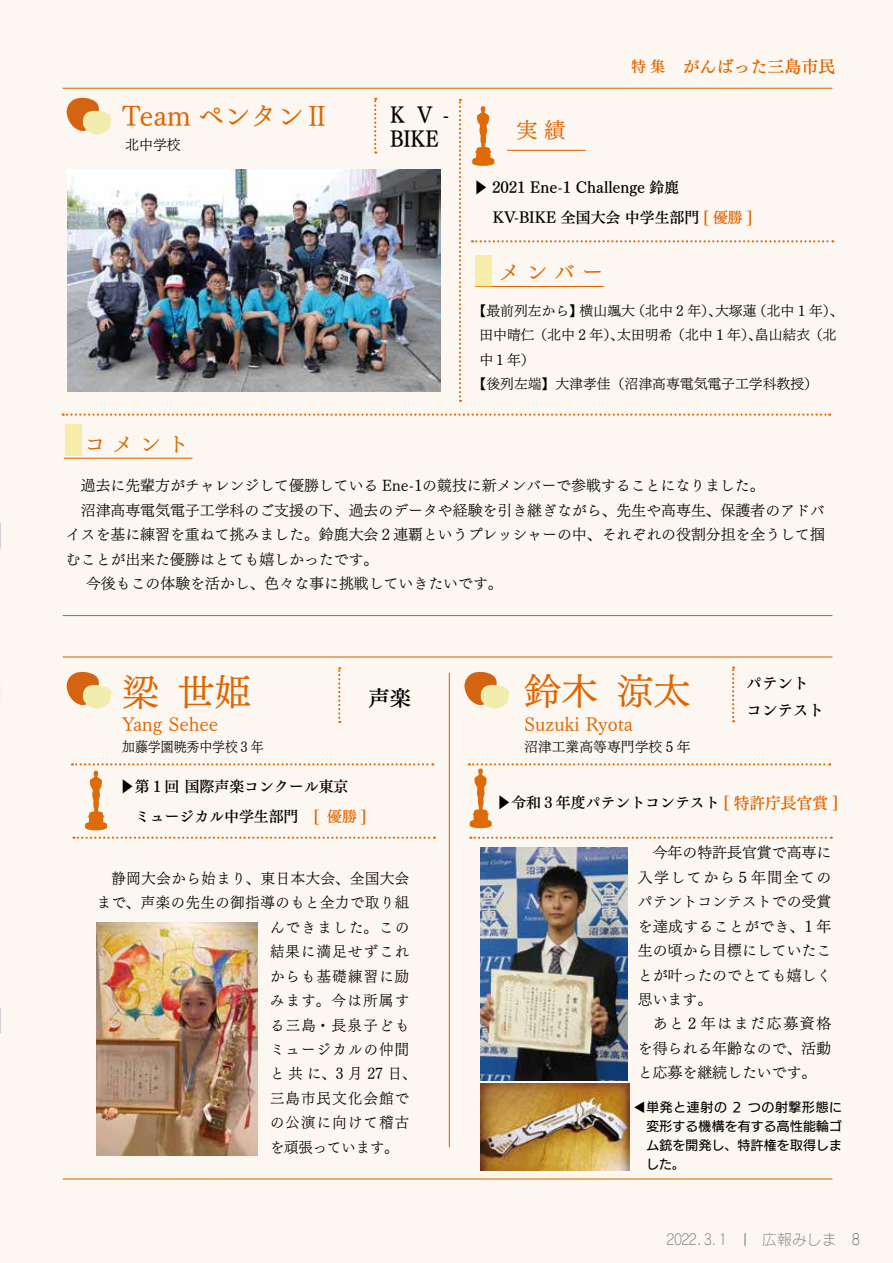
<style>
.page{position:relative;width:893px;height:1263px;background:#fdf7f2}
.page>*{position:absolute;margin:0;border:0;box-sizing:border-box;transform-origin:0 0}
.t1{font:36.9px "UD Mincho Pro M";color:#de6500}
.t2{font:26.55px "UD Mincho Pro M";color:#de6500}
.t3{font:21.3px "UD Mincho Pro M";color:#de6500}
.t4{font:21.3px/24.5px "UD Mincho Pr 6 DB";color:#000;scale:.92 1}
.t5{font:21.3px "UD Mincho Pr 6 DB";color:#000}
.t6{font:18px "UD Mincho Pro L";color:#de6500}
.t7{font:16.95px "UD Mincho Pro DB";color:#de6500}
.t8{font:15.9px/26.4px "UD Mincho Pr 6 DB";color:#000}
.t9{font:14.85px/24.5px "UD Mincho Pro L";color:#000;text-align:justify}
.t10{font:14.85px/29.7px "UD Mincho Pro DB";color:#000}
.t11{font:14.85px "UD Mincho Pro L";letter-spacing:.095em;color:#000;scale:.96 1}
.t12{font:14.85px "UD Mincho Pro L";letter-spacing:.105em;color:#000;scale:.96 1}
.t13{font:14.85px "UD Mincho Pro L";letter-spacing:.045em;color:#000;scale:.96 1}
.t14{font:14.85px "UD Mincho Pro L";letter-spacing:.05em;color:#000;scale:.96 1}
.t15{font:14.85px "Rodin Cattleya Pro L";color:#727171}
.t16{font:14.85px "UD Mincho Pro L";letter-spacing:.315em;color:#000;scale:.96 1}
.t17{font:14.85px "UD Mincho Pro L";color:#000;scale:.96 1}
.t18{font:13.8px "UD Mincho Pro L";color:#000}
.t19{font:13.8px "UD Mincho Pro L";color:#000;scale:.93 1}
.t20{font:12.75px/19.2px "UD Kakugo Large Pro M";letter-spacing:.025em;color:#000;text-align:justify}
.s1{font-size:14.85px}
.s2{font-family:"UD Mincho Pro L"}
.s3{color:#de6500}
.s4{font-family:"UD Mincho Pr 6 DB";font-size:15.75px;color:#de6500}
.s5{color:#595757}
</style>
<div class="page">
<hr style="left:449px;top:673px;width:1px;height:474px;background:#de6500">
<hr style="left:63px;top:656px;width:769px;height:1px;background:#de6500">
<hr style="left:63px;top:1178px;width:769px;height:1px;background:#de6500">
<svg style="left:732px;top:666px;width:2px;height:56px"></svg>
<svg style="left:459px;top:99px;width:2px;height:303px"></svg>
<hr style="left:63px;top:88px;width:769px;height:1px;background:#de6500">
<hr style="left:63px;top:615px;width:769px;height:1px;background:#de6500">
<svg style="left:472px;top:240px;width:361px;height:2px"></svg>
<hr style="left:507px;top:150px;width:79px;height:1px;background:#de6500">
<svg style="left:374px;top:98px;width:2px;height:55px"></svg>
<svg style="left:63px;top:414px;width:767px;height:2px"></svg>
<svg style="left:85px;top:771px;width:22px;height:59px"></svg>
<svg style="left:338px;top:667px;width:2px;height:56px"></svg>
<img style="left:67px;top:169px;width:373px;height:222px">
<svg style="left:472px;top:106px;width:22px;height:60px"></svg>
<img style="left:97px;top:923px;width:160px;height:232px">
<img style="left:480px;top:847px;width:147px;height:233px">
<img style="left:480px;top:1083px;width:149px;height:87px">
<svg style="left:67px;top:97px;width:45px;height:38px"></svg>
<svg style="left:67px;top:671px;width:45px;height:38px"></svg>
<svg style="left:464px;top:671px;width:46px;height:38px"></svg>
<hr style="left:64px;top:458px;width:128px;height:1px;background:#de6500">
<div style="left:65px;top:424px;width:17px;height:32px;background:#f7eca8"></div>
<hr style="left:475px;top:286px;width:128px;height:1px;background:#de6500">
<div style="left:475px;top:255px;width:17px;height:31px;background:#f7eca8"></div>
<svg style="left:470px;top:837px;width:362px;height:2px"></svg>
<svg style="left:74px;top:837px;width:361px;height:2px"></svg>
<svg style="left:469px;top:763px;width:361px;height:65px"></svg>
<svg style="left:72px;top:763px;width:361px;height:2px"></svg>
<svg style="left:745px;top:1233px;width:1px;height:13px"></svg>
<h2 class="t2" style="left:122px;top:95px;width:210px">Team ペンタンⅡ</h2>
<p class="t18" style="left:125px;top:134px;width:57px">北中学校</p>
<h3 class="t3" style="left:85px;top:427px;width:106px">コ メ ン ト</h3>
<h3 class="t4" style="left:390px;top:102px;width:66px">KV-<br>BIKE</h3>
<h3 class="t3" style="left:516px;top:114px;width:50px">実 績</h3>
<p class="t7" style="left:631px;top:53px;width:206px"><span class="s1">特 集</span>　がんばった三島市民</p>
<p class="t10" style="left:478px;top:172px;width:276px;text-indent:-4px"><span class="s2">▶</span> 2021 Ene-1 Challenge 鈴鹿　KV-BIKE 全国大会 中学生部門 <span class="s3">[ 優勝 ]</span></p>
<h3 class="t3" style="left:499px;top:255px;width:106px">メ ン バ ー</h3>
<p class="t18" style="left:472px;top:300px;width:372px">【最前列左から】横山颯大（北中 2 年）、大塚蓮（北中 1 年）、</p>
<p class="t18" style="left:479px;top:324px;width:359px">田中晴仁（北中 2 年）、太田明希（北中 1 年）、畠山結衣（北</p>
<p class="t18" style="left:479px;top:349px;width:57px">中１年）</p>
<p class="t18" style="left:472px;top:373px;width:347px">【後列左端】大津孝佳（沼津高専電気電子工学科教授）</p>
<p class="t9" style="left:81px;top:473px;width:685px">過去に先輩方がチャレンジして優勝している Ene-1の競技に新メンバーで参戦することになりました。</p>
<p class="t9" style="left:81px;top:497px;width:746px">沼津高専電気電子工学科のご支援の下、過去のデータや経験を引き継ぎながら、先生や高専生、保護者のアドバ</p>
<p class="t9" style="left:66px;top:522px;width:760px">イスを基に練習を重ねて挑みました。鈴鹿大会２連覇というプレッシャーの中、それぞれの役割分担を全うして掴</p>
<p class="t9" style="left:66px;top:546px;width:314px">むことが出来た優勝はとても嬉しかったです。</p>
<p class="t9" style="left:86px;top:571px;width:418px">今後もこの体験を活かし、色々な事に挑戦していきたいです。</p>
<h1 class="t1" style="left:122px;top:663px;width:131px">梁　世姫</h1>
<p class="t6" style="left:122px;top:710px;width:97px">Yang Sehee</p>
<h1 class="t1" style="left:524px;top:662px;width:168px">鈴木　涼太</h1>
<h3 class="t5" style="left:369px;top:679px;width:44px">声楽</h3>
<p class="t8" style="left:747px;top:669px;width:79px">パテントコンテスト</p>
<p class="t6" style="left:524px;top:710px;width:110px">Suzuki Ryota</p>
<p class="t19" style="left:122px;top:736px;width:154px">加藤学園暁秀中学校３年</p>
<p class="t18" style="left:524px;top:735px;width:168px">沼津工業高等専門学校 5 年</p>
<p class="t10" style="left:120px;top:771px;width:249px"><span class="s2">▶</span>第１回国際声楽コンクール東京　ミュージカル中学生部門　<span class="s3">[ 優勝 ]</span></p>
<p class="t14" style="left:112px;top:866px;width:312px">静岡大会から始まり、東日本大会、全国大会</p>
<p class="t13" style="left:97px;top:891px;width:327px">まで、声楽の先生の御指導のもと全力で取り組</p>
<p class="t12" style="left:270px;top:915px;width:147px">んできました。この</p>
<p class="t11" style="left:270px;top:940px;width:147px">結果に満足せずこれ</p>
<p class="t11" style="left:270px;top:964px;width:147px">からも基礎練習に励</p>
<p class="t12" style="left:270px;top:989px;width:147px">みます。今は所属す</p>
<p class="t12" style="left:270px;top:1013px;width:147px">る三島・長泉子ども</p>
<p class="t11" style="left:270px;top:1038px;width:147px">ミュージカルの仲間</p>
<p class="t16" style="left:270px;top:1062px;width:154px">と共に、3月27日、</p>
<p class="t11" style="left:270px;top:1087px;width:147px">三島市民文化会館で</p>
<p class="t11" style="left:270px;top:1111px;width:147px">の公演に向けて稽古</p>
<p class="t17" style="left:270px;top:1135px;width:135px">を頑張っています。</p>
<p class="t10" style="left:496px;top:787px;width:343px"><span class="s2">▶</span>令和３年度パテントコンテスト <span class="s3">[</span> <span class="s4">特許庁長官賞</span> <span class="s3">]</span></p>
<p class="t9" style="left:638px;top:840px;width:195px;text-indent:15px">今年の特許長官賞で高専に入学してから 5 年間全てのパテントコンテストでの受賞を達成することができ、1 年生の頃から目標にしていたことが叶ったのでとても嬉しく思います。</p>
<p class="t9" style="left:638px;top:1011px;width:195px;text-indent:15px">あと 2 年はまだ応募資格を得られる年齢なので、活動と応募を継続したいです。</p>
<p class="t20" style="left:646px;top:1097px;width:197px;text-indent:-13px">◀単発と連射の 2 つの射撃形態に変形する機構を有する高性能輪ゴム銃を開発し、特許権を取得しました。</p>
<p class="t15" style="left:667px;top:1230px;width:61px">２０２２．3．1</p>
<p class="t15" style="left:762px;top:1230px;width:99px">広報みしま <span class="s5">8</span></p>
</div>
